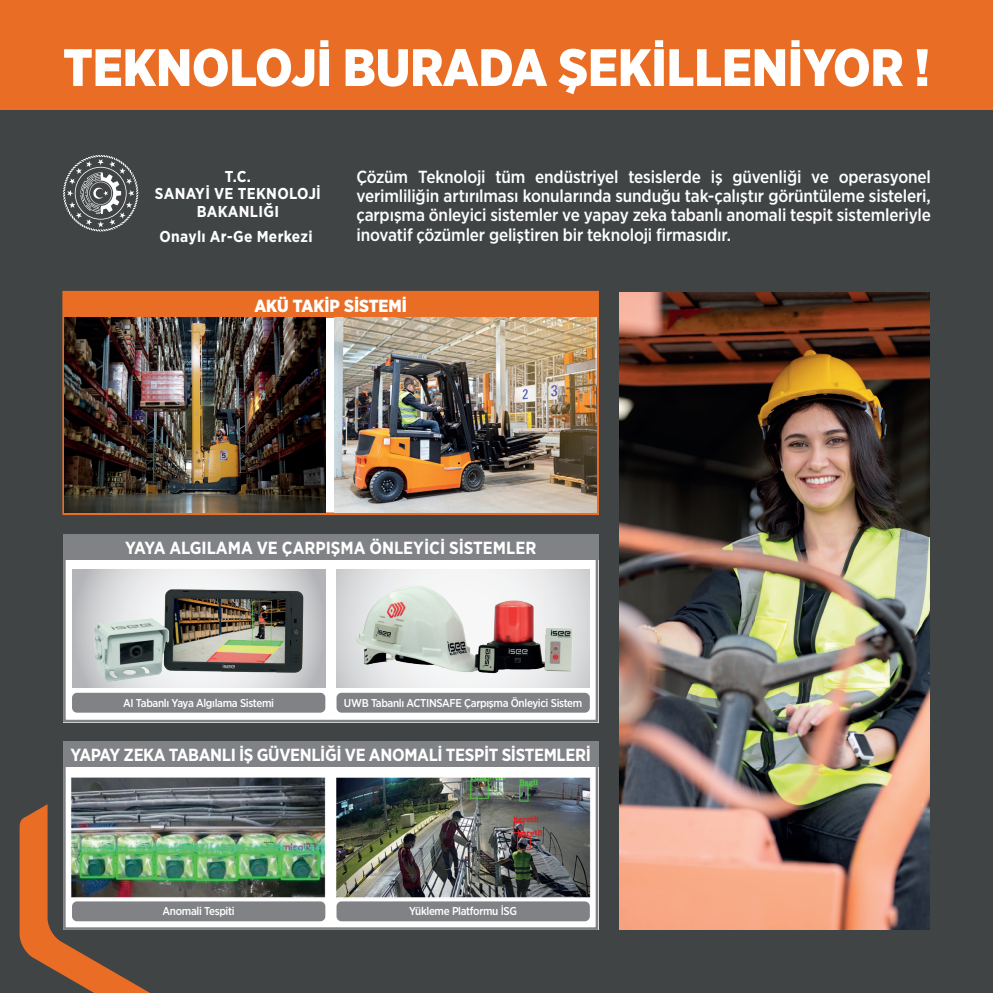
<style>
.page{position:relative;width:993px;height:993px;background:#fff}
.page>*{position:absolute;margin:0;border:0;box-sizing:border-box;transform-origin:0 0}
.t1{font:900 52.5px "Gotham Narrow";color:#fff}
.t2{font:500 17.5px/19.2px "Gotham Narrow";letter-spacing:-.01em;color:#fff;text-align:justify}
.t3{font:700 17.5px "Gotham Narrow";letter-spacing:-.02em;color:#fff}
.t4{font:700 17.5px "Gotham Narrow";color:#fff}
.t5{font:900 17.5px "Gotham Narrow";color:#fff}
.t6{font:700 15.75px "Gotham Narrow";letter-spacing:.02em;color:#fff}
.t7{font:500 11.38px "Gotham Narrow";letter-spacing:-.03em;color:#fff}
</style>
<div class="page">
<div style="left:0;top:110px;width:992px;height:882px;background:#414445"></div>
<div style="left:0;top:0;width:992px;height:110px;background:#e96d24"></div>
<img style="left:66px;top:295px;width:528px;height:216px">
<div style="left:62px;top:291px;width:536px;height:224px;border:3px solid #e96d24"></div>
<svg style="left:20px;top:804px;width:140px;height:188px"></svg>
<div style="left:63px;top:534px;width:535px;height:188px;background:#fff"></div>
<div style="left:63px;top:766px;width:535px;height:163px;background:#fff"></div>
<div style="left:63px;top:534px;width:535px;height:25px;background:#808285"></div>
<div style="left:63px;top:741px;width:535px;height:25px;background:#808285"></div>
<div style="left:72px;top:692px;width:253px;height:20px;background:#808285;border-radius:5px"></div>
<div style="left:336px;top:692px;width:253px;height:20px;background:#808285;border-radius:5px"></div>
<div style="left:63px;top:534px;width:535px;height:188px;border:3px solid #808285"></div>
<div style="left:63px;top:741px;width:535px;height:188px;border:3px solid #808285"></div>
<div style="left:72px;top:569px;width:253px;height:117px;background:#b9babd"></div>
<div style="left:336px;top:569px;width:253px;height:117px;background:#cfd0d2"></div>
<div style="left:72px;top:901px;width:253px;height:19px;background:#808285;border-radius:5px"></div>
<div style="left:336px;top:901px;width:253px;height:19px;background:#808285;border-radius:5px"></div>
<svg style="left:63px;top:155px;width:75px;height:76px"></svg>
<img style="left:64px;top:317px;width:261px;height:195px">
<img style="left:619px;top:292px;width:310px;height:637px">
<img style="left:335px;top:317px;width:261px;height:195px">
<img style="left:85px;top:569px;width:224px;height:124px">
<img style="left:342px;top:554px;width:257px;height:169px">
<img style="left:71px;top:777px;width:520px;height:120px">
<p class="t1" style="left:63px;top:33px;width:868px">TEKNOLOJİ BURADA ŞEKİLLENİYOR !</p>
<p class="t6" style="left:225px;top:166px;width:28px">T.C.</p>
<p class="t6" style="left:155px;top:183px;width:167px">SANAYİ VE TEKNOLOJİ</p>
<p class="t6" style="left:197px;top:201px;width:84px">BAKANLIĞI</p>
<p class="t6" style="left:159px;top:226px;width:154px">Onaylı Ar-Ge Merkezi</p>
<p class="t2" style="left:356px;top:167px;width:575px">Çözüm Teknoloji tüm endüstriyel tesislerde iş güvenliği ve operasyonel verimliliğin artırılması konularında sunduğu tak-çalıştır görüntüleme sisteleri, çarpışma önleyici sistemler ve yapay zeka tabanlı anomali tespit sistemleriyle inovatif çözümler geliştiren bir teknoloji firmasıdır.</p>
<p class="t5" style="left:254px;top:294px;width:154px">AKÜ TAKİP SİSTEMİ</p>
<p class="t4" style="left:125px;top:536px;width:412px">YAYA ALGILAMA VE ÇARPIŞMA ÖNLEYİCİ SİSTEMLER</p>
<p class="t7" style="left:123px;top:695px;width:152px">AI Tabanlı Yaya Algılama Sistemi</p>
<p class="t7" style="left:344px;top:695px;width:240px">UWB Tabanlı ACTINSAFE Çarpışma Önleyici Sistem</p>
<p class="t3" style="left:70px;top:743px;width:521px">YAPAY ZEKA TABANLI İŞ GÜVENLİĞİ VE ANOMALİ TESPİT SİSTEMLERİ</p>
<p class="t7" style="left:162px;top:903px;width:74px">Anomali Tespiti</p>
<p class="t7" style="left:409px;top:903px;width:109px">Yükleme Platformu İSG</p>
</div>
